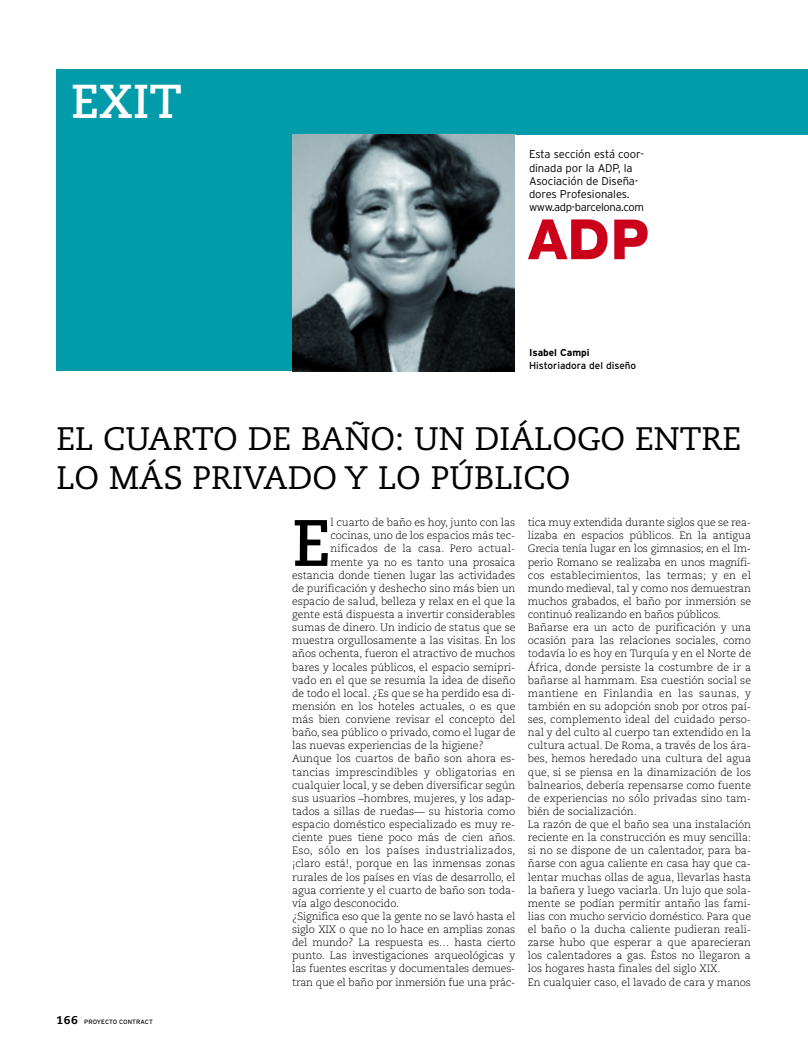
<style>
.page{position:relative;width:808px;height:1063px;background:#fff}
.page>*{position:absolute;margin:0;border:0;box-sizing:border-box;transform-origin:0 0}
.t1{font:700 65.5px "Caecilia";color:#000}
.t2{font:700 47.5px "Caecilia";color:#fff}
.t3{font:32.5px/39.4px "Caecilia";color:#000}
.t4{font:300 11.25px/13.1px "Interstate";letter-spacing:-.005em;color:#000}
.t5{font:300 10.62px/13.1px "Caecilia";letter-spacing:-.005em;color:#000}
.t6{font:300 10.62px "Caecilia";letter-spacing:.025em;color:#000}
.t7{font:300 10.62px "Caecilia";letter-spacing:.015em;color:#000}
.t8{font:10px "Interstate";color:#000}
.t9{font:700 10px "Interstate";color:#000}
.t10{font:6.25px "Interstate";color:#000}
.s1{font-family:"Caecilia";font-weight:800;font-size:11.25px}
</style>
<div class="page">
<div style="left:57px;top:69px;width:751px;height:302px;background:#029ba9"></div>
<img style="left:292px;top:135px;width:223px;height:236px">
<div style="left:515px;top:135px;width:293px;height:236px;background:#fff"></div>
<svg style="left:528px;top:219px;width:120px;height:40px"></svg>
<h2 class="t2" style="left:71px;top:82px;width:112px">EXIT</h2>
<p class="t4" style="left:529px;top:149px;width:117px">Esta sección está coor&shy;dinada por la ADP, la<br>Asociación de Diseña&shy;dores Profesionales. www.adp-barcelona.com</p>
<p class="t9" style="left:529px;top:348px;width:62px">Isabel Campi</p>
<p class="t8" style="left:529px;top:361px;width:109px">Historiadora del diseño</p>
<h3 class="t3" style="left:57px;top:422px;width:686px">EL CUARTO DE BAÑO: UN DIÁLOGO ENTRE<br>LO MÁS PRIVADO Y LO PÚBLICO</h3>
<h1 class="t1" style="left:292px;top:516px;width:40px">E</h1>
<p class="t5" style="left:330px;top:517px;width:186px">l cuarto de baño es hoy, junto con las</p>
<p class="t5" style="left:528px;top:517px;width:225px">tica muy extendida durante siglos que se rea&shy;lizaba en espacios públicos. En la antigua Grecia tenía lugar en los gimnasios; en el Im&shy;perio Romano se realizaba en unos magnífi&shy;cos establecimientos, las termas; y en el mundo medieval, tal y como nos demuestran muchos grabados, el baño por inmersión se continuó realizando en baños públicos.<br>Bañarse era un acto de purificación y una ocasión para las relaciones sociales, como todavía lo es hoy en Turquía y en el Norte de África, donde persiste la costumbre de ir a bañarse al hammam. Esa cuestión social se mantiene en Finlandia en las saunas, y también en su adopción snob por otros paí&shy;ses, complemento ideal del cuidado perso&shy;nal y del culto al cuerpo tan extendido en la cultura actual. De Roma, a través de los ára&shy;bes, hemos heredado una cultura del agua que, si se piensa en la dinamización de los balnearios, debería repensarse como fuente de experiencias no sólo privadas sino tam&shy;bién de socialización.<br>La razón de que el baño sea una instalación reciente en la construcción es muy sencilla: si no se dispone de un calentador, para ba&shy;ñarse con agua caliente en casa hay que ca&shy;lentar muchas ollas de agua, llevarlas hasta la bañera y luego vaciarla. Un lujo que sola&shy;mente se podían permitir antaño las fami&shy;lias con mucho servicio doméstico. Para que el baño o la ducha caliente pudieran reali&shy;zarse hubo que esperar a que aparecieran los calentadores a gas. Éstos no llegaron a los hogares hasta finales del siglo XIX.<br>En cualquier caso, el lavado de cara y manos</p>
<p class="t5" style="left:330px;top:530px;width:186px">cocinas, uno de los espacios más tec-</p>
<p class="t7" style="left:330px;top:544px;width:186px">nificados de la casa. Pero actual-</p>
<p class="t5" style="left:330px;top:556px;width:186px">mente ya no es tanto una prosaica</p>
<p class="t5" style="left:292px;top:569px;width:225px">estancia donde tienen lugar las actividades</p>
<p class="t5" style="left:292px;top:583px;width:225px">de purificación y deshecho sino más bien un</p>
<p class="t5" style="left:292px;top:596px;width:225px">espacio de salud, belleza y relax en el que la</p>
<p class="t5" style="left:292px;top:609px;width:225px">gente está dispuesta a invertir considerables</p>
<p class="t5" style="left:292px;top:622px;width:225px">sumas de dinero. Un indicio de status que se</p>
<p class="t5" style="left:292px;top:635px;width:225px">muestra orgullosamente a las visitas. En los</p>
<p class="t5" style="left:292px;top:648px;width:225px">años ochenta, fueron el atractivo de muchos</p>
<p class="t5" style="left:292px;top:661px;width:225px">bares y locales públicos, el espacio semipri-</p>
<p class="t5" style="left:292px;top:674px;width:225px">vado en el que se resumía la idea de diseño</p>
<p class="t5" style="left:292px;top:688px;width:225px">de todo el local. ¿Es que se ha perdido esa di-</p>
<p class="t5" style="left:292px;top:701px;width:225px">mensión en los hoteles actuales, o es que</p>
<p class="t5" style="left:292px;top:714px;width:225px">más bien conviene revisar el concepto del</p>
<p class="t5" style="left:292px;top:727px;width:225px">baño, sea público o privado, como el lugar de</p>
<p class="t5" style="left:292px;top:740px;width:193px">las nuevas experiencias de la higiene?</p>
<p class="t5" style="left:292px;top:753px;width:225px">Aunque los cuartos de baño son ahora es-</p>
<p class="t5" style="left:292px;top:766px;width:225px">tancias imprescindibles y obligatorias en</p>
<p class="t5" style="left:292px;top:779px;width:225px">cualquier local, y se deben diversificar según</p>
<p class="t5" style="left:292px;top:793px;width:225px">sus usuarios –hombres, mujeres, y los adap-</p>
<p class="t5" style="left:292px;top:806px;width:225px">tados a sillas de ruedas— su historia como</p>
<p class="t5" style="left:292px;top:819px;width:225px">espacio doméstico especializado es muy re-</p>
<p class="t5" style="left:292px;top:832px;width:225px">ciente pues tiene poco más de cien años.</p>
<p class="t6" style="left:292px;top:846px;width:225px">Eso, sólo en los países industrializados,</p>
<p class="t5" style="left:292px;top:858px;width:225px">¡claro está!, porque en las inmensas zonas</p>
<p class="t5" style="left:292px;top:871px;width:225px">rurales de los países en vías de desarrollo, el</p>
<p class="t5" style="left:292px;top:884px;width:225px">agua corriente y el cuarto de baño son toda-</p>
<p class="t5" style="left:292px;top:898px;width:108px">vía algo desconocido.</p>
<p class="t5" style="left:292px;top:911px;width:225px">¿Significa eso que la gente no se lavó hasta el</p>
<p class="t5" style="left:292px;top:924px;width:225px">siglo XIX o que no lo hace en amplias zonas</p>
<p class="t5" style="left:292px;top:937px;width:225px">del mundo? La respuesta es… hasta cierto</p>
<p class="t5" style="left:292px;top:950px;width:225px">punto. Las investigaciones arqueológicas y</p>
<p class="t5" style="left:292px;top:963px;width:225px">las fuentes escritas y documentales demues-</p>
<p class="t5" style="left:292px;top:976px;width:225px">tran que el baño por inmersión fue una prác-</p>
<p class="t10" style="left:57px;top:1020px;width:98px"><span class="s1">166</span> PROYECTO CONTRACT</p>
</div>
